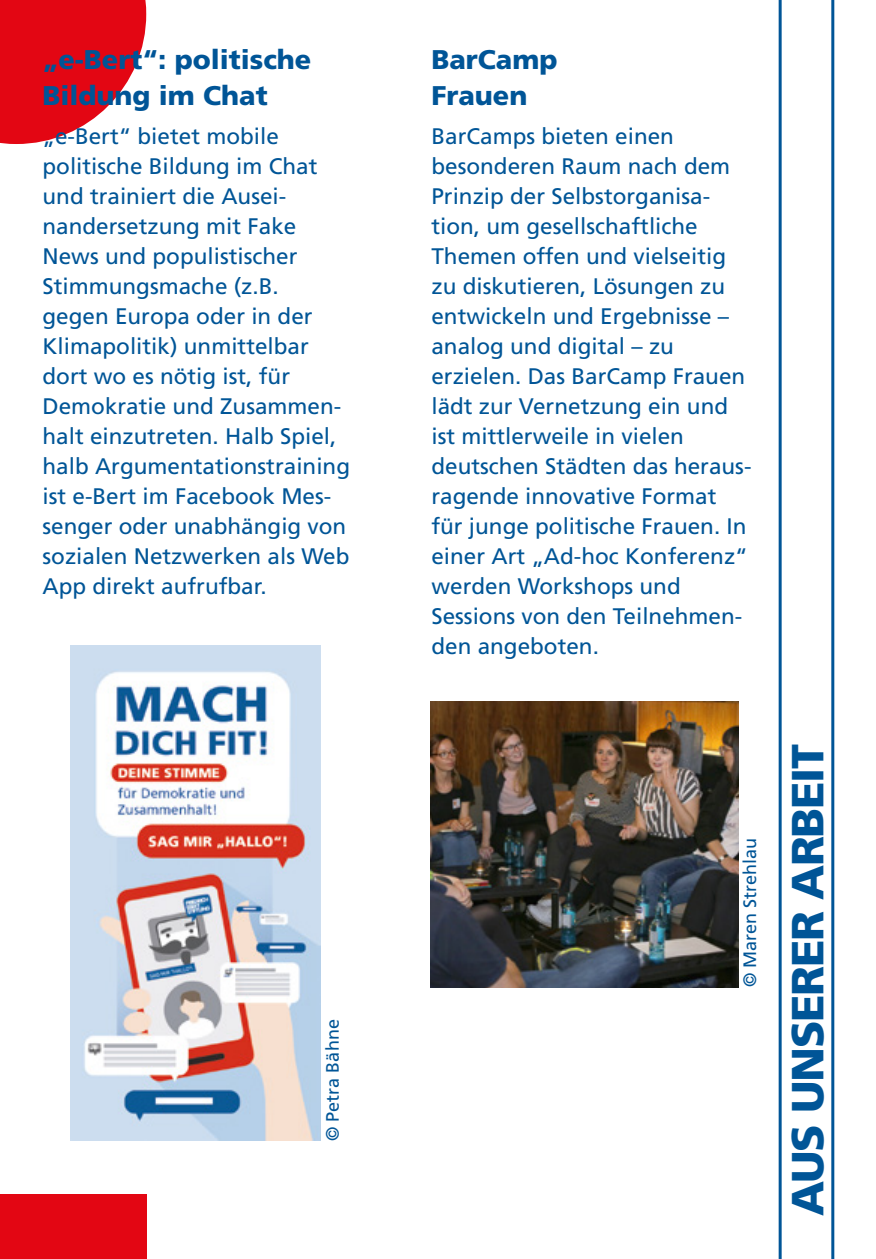
<style>
.page{position:relative;width:876px;height:1259px;background:#fff}
.page>*{position:absolute;margin:0;border:0;box-sizing:border-box;transform-origin:0 0}
.t1{font:900 45px "Frutiger LT Std";letter-spacing:-.03em;color:#005597}
.Fließtext{font:900 27px/36px "Frutiger LT Std";color:#005597}
.Fließtext-2{font:22.5px/30px "Frutiger LT Std";color:#005597}
.t2{font:18px "Frutiger LT Std";color:#005597}
</style>
<div class="page">
<div style="left:0;top:1194px;width:147px;height:65px;background:#e30613"></div>
<svg style="left:0;top:0;width:146px;height:144px"></svg>
<img style="left:71px;top:646px;width:250px;height:495px">
<img style="left:431px;top:701px;width:307px;height:286px">
<hr style="left:779px;top:0;width:3px;height:1259px;background:#005597">
<hr style="left:831px;top:0;width:3px;height:1259px;background:#005597">
<p class="Fließtext" style="left:43px;top:42px;width:270px">„e-Bert“: politische<br>Bildung im Chat</p>
<p class="Fließtext-2" style="left:43px;top:121px;width:309px">„e-Bert“ bietet mobile politische Bildung im Chat und trainiert die Ausei&shy;nandersetzung mit Fake<br>News und populistischer<br>Stimmungsmache (z.B. gegen Europa oder in der<br>Klimapolitik) unmittelbar dort wo es nötig ist, für<br>Demokratie und Zusammen&shy;halt einzutreten. Halb Spiel, halb Argumentationstraining ist e-Bert im Facebook Mes&shy;senger oder unabhängig von sozialen Netzwerken als Web<br>App direkt aufrufbar.</p>
<p class="t2" style="left:322px;top:1141px;width:123px;rotate:-90deg">© Petra Bähne</p>
<p class="Fließtext" style="left:431px;top:42px;width:128px">BarCamp<br>Frauen</p>
<p class="Fließtext-2" style="left:431px;top:121px;width:322px">BarCamps bieten einen besonderen Raum nach dem<br>Prinzip der Selbstorganisa&shy;tion, um gesellschaftliche<br>Themen offen und vielseitig zu diskutieren, Lösungen zu entwickeln und Ergebnisse – analog und digital – zu erzielen. Das BarCamp Frauen lädt zur Vernetzung ein und ist mittlerweile in vielen deutschen Städten das heraus&shy;ragende innovative Format für junge politische Frauen. In einer Art „Ad-hoc Konferenz“ werden Workshops und<br>Sessions von den Teilnehmen&shy;den angeboten.</p>
<p class="t2" style="left:739px;top:987px;width:151px;rotate:-90deg">© Maren Strehlau</p>
<p class="t1" style="left:780px;top:1216px;width:474px;rotate:-90deg">AUS UNSERER ARBEIT</p>
</div>
